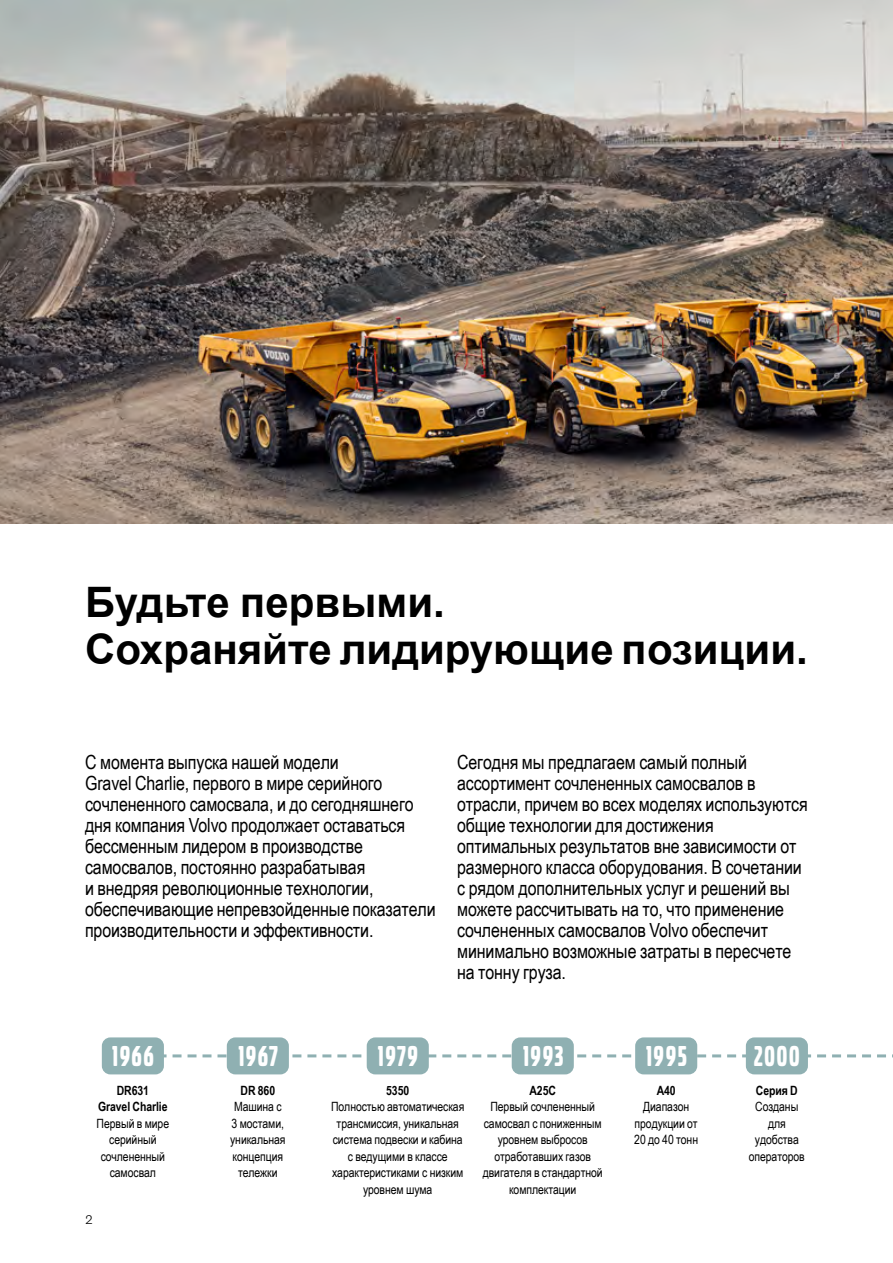
<style>
.page{position:relative;width:893px;height:1263px;background:#fff}
.page>*{position:absolute;margin:0;border:0;box-sizing:border-box;transform-origin:0 0}
.t1{font:700 42px/46.5px "Arial";color:#000}
.t2{font:30px "Volvo Broad Pro";letter-spacing:.06em;color:#fff}
.t3{font:19.5px/21px "Arial Narrow";letter-spacing:-.005em;color:#000}
.t4{font:12.75px/16.5px "Arial Narrow";letter-spacing:-.005em;color:#000;text-align:center}
.t5{font:700 12.75px/16.5px "Arial Narrow";letter-spacing:-.005em;color:#000;text-align:center}
.t6{font:300 12.75px "Volvo Novum";color:#000}
</style>
<div class="page">
<svg style="left:164px;top:1054px;width:729px;height:3px"></svg>
<div style="left:102px;top:1037px;width:62px;height:37px;background:#8fb0b2;border-radius:9px"></div>
<div style="left:227px;top:1037px;width:62px;height:37px;background:#8fb0b2;border-radius:9px"></div>
<div style="left:367px;top:1037px;width:62px;height:37px;background:#8fb0b2;border-radius:9px"></div>
<div style="left:512px;top:1037px;width:62px;height:37px;background:#8fb0b2;border-radius:9px"></div>
<div style="left:635px;top:1037px;width:62px;height:37px;background:#8fb0b2;border-radius:9px"></div>
<div style="left:746px;top:1037px;width:62px;height:37px;background:#8fb0b2;border-radius:9px"></div>
<img style="left:0;top:0;width:893px;height:523px">
<h1 class="t1" style="left:85px;top:580px;width:724px">Будьте первыми.<br>Сохраняйте лидирующие позиции.</h1>
<p class="t3" style="left:85px;top:750px;width:352px">С момента выпуска нашей модели<br>Gravel Charlie, первого в мире серийного сочлененного самосвала, и до сегодняшнего дня компания Volvo продолжает оставаться бессменным лидером в производстве самосвалов, постоянно разрабатывая<br>и внедряя революционные технологии, обеспечивающие непревзойденные показатели производительности и эффективности.</p>
<p class="t3" style="left:457px;top:750px;width:352px">Сегодня мы предлагаем самый полный ассортимент сочлененных самосвалов в отрасли, причем во всех моделях используются общие технологии для достижения оптимальных результатов вне зависимости от размерного класса оборудования. В сочетании с рядом дополнительных услуг и решений вы можете рассчитывать на то, что применение сочлененных самосвалов Volvo обеспечит минимально возможные затраты в пересчете на тонну груза.</p>
<h2 class="t2" style="left:112px;top:1042px;width:43px">1966</h2>
<h2 class="t2" style="left:238px;top:1042px;width:41px">1967</h2>
<h2 class="t2" style="left:378px;top:1042px;width:41px">1979</h2>
<h2 class="t2" style="left:523px;top:1042px;width:42px">1993</h2>
<h2 class="t2" style="left:646px;top:1042px;width:42px">1995</h2>
<h2 class="t2" style="left:754px;top:1042px;width:47px">2000</h2>
<p class="t5" style="left:98px;top:1081px;width:71px">DR631<br>Gravel Charlie</p>
<p class="t4" style="left:97px;top:1114px;width:74px">Первый в мире серийный сочлененный самосвал</p>
<p class="t6" style="left:85px;top:1211px;width:9px">2</p>
<p class="t5" style="left:241px;top:1081px;width:36px">DR 860</p>
<p class="t4" style="left:230px;top:1098px;width:57px">Машина с<br>3 мостами, уникальная концепция тележки</p>
<p class="t5" style="left:386px;top:1081px;width:25px">5350</p>
<p class="t4" style="left:331px;top:1098px;width:135px">Полностью автоматическая трансмиссия, уникальная система подвески и кабина с ведущими в классе характеристиками с низким уровнем шума</p>
<p class="t5" style="left:529px;top:1081px;width:28px">A25C</p>
<p class="t4" style="left:483px;top:1098px;width:121px">Первый сочлененный самосвал с пониженным уровнем выбросов отработавших газов двигателя в стандартной комплектации</p>
<p class="t5" style="left:657px;top:1081px;width:21px">A40</p>
<p class="t4" style="left:634px;top:1098px;width:65px">Диапазон продукции от<br>20 до 40 тонн</p>
<p class="t5" style="left:756px;top:1081px;width:43px">Серия D</p>
<p class="t4" style="left:749px;top:1098px;width:58px">Созданы для удобства операторов</p>
</div>
